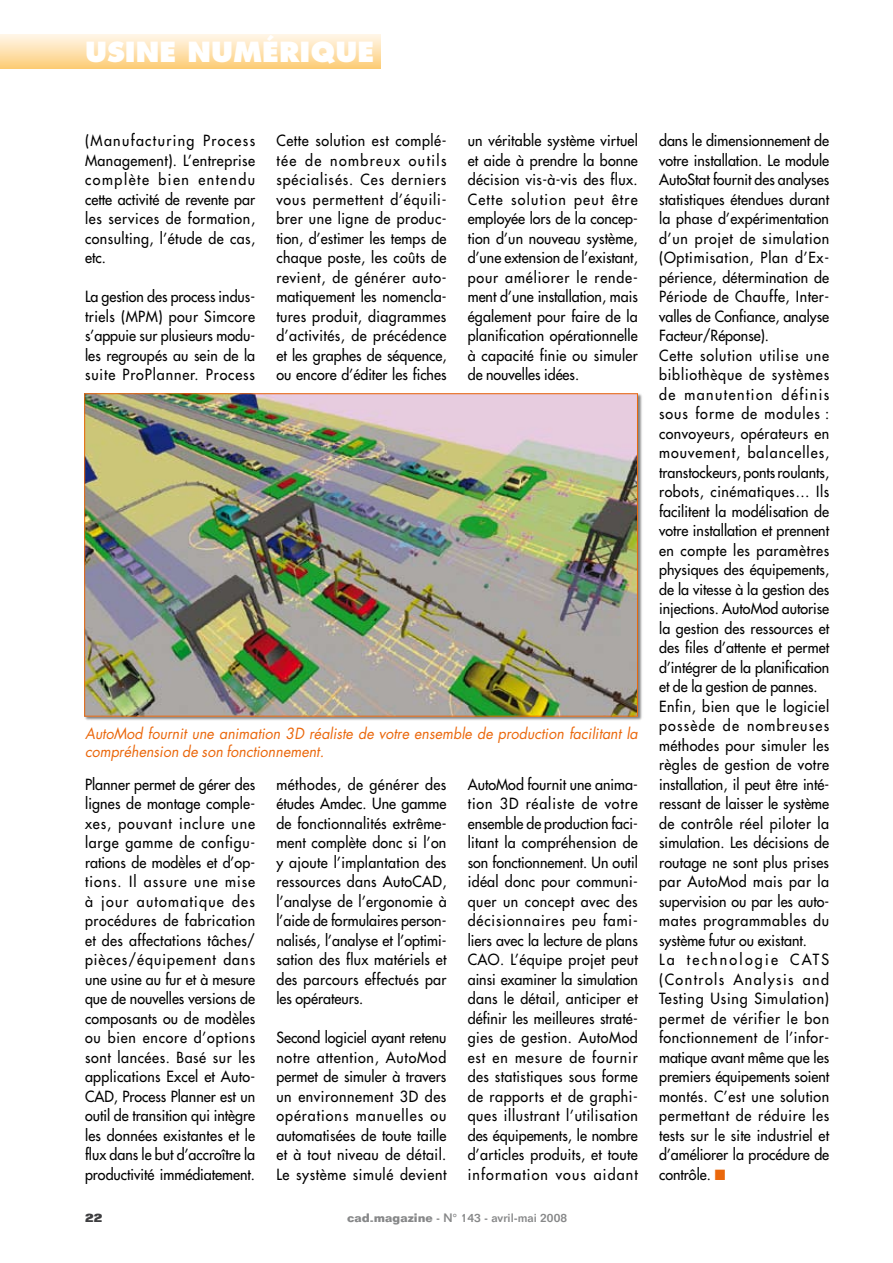
<style>
.page{position:relative;width:893px;height:1263px;background:#fff}
.page>*{position:absolute;margin:0;border:0;box-sizing:border-box;transform-origin:0 0}
.t1{font:800 27px "Futura";color:#fff}
.t2{font:15px/19.5px "Futura";letter-spacing:.015em;color:#000;text-align:justify;scale:.95 1}
.t3{font:italic 15px/18px "Futura";color:#ea670b;scale:.95 1}
.t4{font:500 12px "Folio";color:#878889}
.t5{font:800 12px "Folio";color:#3e3e40}
.s1{font-weight:700}
.s2{color:#ea670b}
</style>
<div class="page">
<svg style="left:0;top:34px;width:381px;height:35px;background:#fde1b0"></svg>
<div style="left:83px;top:392px;width:560px;height:330px;background:#000;opacity:.5"></div>
<img style="left:86px;top:395px;width:550px;height:319px">
<h1 class="t1" style="left:85px;top:35px;width:291px">USINE NUMÉRIQUE</h1>
<p class="t2" style="left:85px;top:131px;width:181px">(Manufacturing Process Management). L’entreprise complète bien entendu cette activité de revente par les services de formation, consulting, l’étude de cas, etc.</p>
<p class="t2" style="left:85px;top:287px;width:181px">La gestion des process indus&shy;triels (MPM) pour Simcore s’appuie sur plusieurs modu&shy;les regroupés au sein de la suite ProPlanner. Process</p>
<p class="t2" style="left:276px;top:131px;width:181px">Cette solution est complé&shy;tée de nombreux outils spécialisés. Ces derniers vous permettent d’équili&shy;brer une ligne de produc&shy;tion, d’estimer les temps de chaque poste, les coûts de revient, de générer auto&shy;matiquement les nomencla&shy;tures produit, diagrammes d’activités, de précédence et les graphes de séquence, ou encore d’éditer les fiches</p>
<p class="t2" style="left:468px;top:131px;width:181px">un véritable système virtuel et aide à prendre la bonne décision vis-à-vis des flux.<br>Cette solution peut être employée lors de la concep&shy;tion d’un nouveau système, d’une extension de l’existant, pour améliorer le rende&shy;ment d’une installation, mais également pour faire de la planification opérationnelle à capacité finie ou simuler de nouvelles idées.</p>
<p class="t3" style="left:85px;top:725px;width:583px">AutoMod fournit une animation 3D réaliste de votre ensemble de production facilitant la compréhension de son fonctionnement.</p>
<p class="t2" style="left:85px;top:774px;width:181px">Planner permet de gérer des lignes de montage comple&shy;xes, pouvant inclure une large gamme de configu&shy;rations de modèles et d’op&shy;tions. Il assure une mise à jour automatique des procédures de fabrication et des affectations tâches/ pièces/équipement dans une usine au fur et à mesure que de nouvelles versions de composants ou de modèles ou bien encore d’options sont lancées. Basé sur les applications Excel et Auto-CAD, Process Planner est un outil de transition qui intègre les données existantes et le flux dans le but d’accroître la productivité immédiatement.</p>
<p class="t2" style="left:276px;top:774px;width:181px">méthodes, de générer des études Amdec. Une gamme de fonctionnalités extrême&shy;ment complète donc si l’on y ajoute l’implantation des ressources dans AutoCAD, l’analyse de l’ergonomie à l’aide de formulaires person&shy;nalisés, l’analyse et l’optimi&shy;sation des flux matériels et des parcours effectués par les opérateurs.</p>
<p class="t2" style="left:276px;top:1028px;width:181px">Second logiciel ayant retenu notre attention, AutoMod permet de simuler à travers un environnement 3D des opérations manuelles ou automatisées de toute taille et à tout niveau de détail.<br>Le système simulé devient</p>
<p class="t2" style="left:468px;top:774px;width:181px">AutoMod fournit une anima&shy;tion 3D réaliste de votre ensemble de production faci&shy;litant la compréhension de son fonctionnement. Un outil idéal donc pour communi&shy;quer un concept avec des décisionnaires peu fami&shy;liers avec la lecture de plans CAO. L’équipe projet peut ainsi examiner la simulation dans le détail, anticiper et définir les meilleures straté&shy;gies de gestion. AutoMod est en mesure de fournir des statistiques sous forme de rapports et de graphi&shy;ques illustrant l’utilisation des équipements, le nombre d’articles produits, et toute information vous aidant</p>
<p class="t5" style="left:85px;top:1210px;width:19px">22</p>
<p class="t4" style="left:347px;top:1210px;width:221px"><span class="s1">cad-magazine</span> - N° 143 - avril-mai 2008</p>
<p class="t2" style="left:659px;top:131px;width:181px;text-align:left">dans le dimensionnement de votre installation. Le module<br>AutoStat fournit des analyses statistiques étendues durant la phase d’expérimentation d’un projet de simulation (Optimisation, Plan d’Ex&shy;périence, détermination de<br>Période de Chauffe, Inter&shy;valles de Confiance, analyse<br>Facteur/Réponse).<br>Cette solution utilise une bibliothèque de systèmes de manutention définis sous forme de modules : convoyeurs, opérateurs en mouvement, balancelles, transtockeurs, ponts roulants, robots, cinématiques… Ils facilitent la modélisation de votre installation et prennent en compte les paramètres physiques des équipements, de la vitesse à la gestion des injections. AutoMod autorise la gestion des ressources et des files d’attente et permet d’intégrer de la planification et de la gestion de pannes.<br>Enfin, bien que le logiciel possède de nombreuses méthodes pour simuler les règles de gestion de votre installation, il peut être inté&shy;ressant de laisser le système de contrôle réel piloter la simulation. Les décisions de routage ne sont plus prises par AutoMod mais par la supervision ou par les auto&shy;mates programmables du système futur ou existant.<br>La technologie CATS (Controls Analysis and<br>Testing Using Simulation) permet de vérifier le bon fonctionnement de l’infor&shy;matique avant même que les premiers équipements soient montés. C’est une solution permettant de réduire les tests sur le site industriel et d’améliorer la procédure de contrôle. <span class="s2">■</span></p>
</div>
